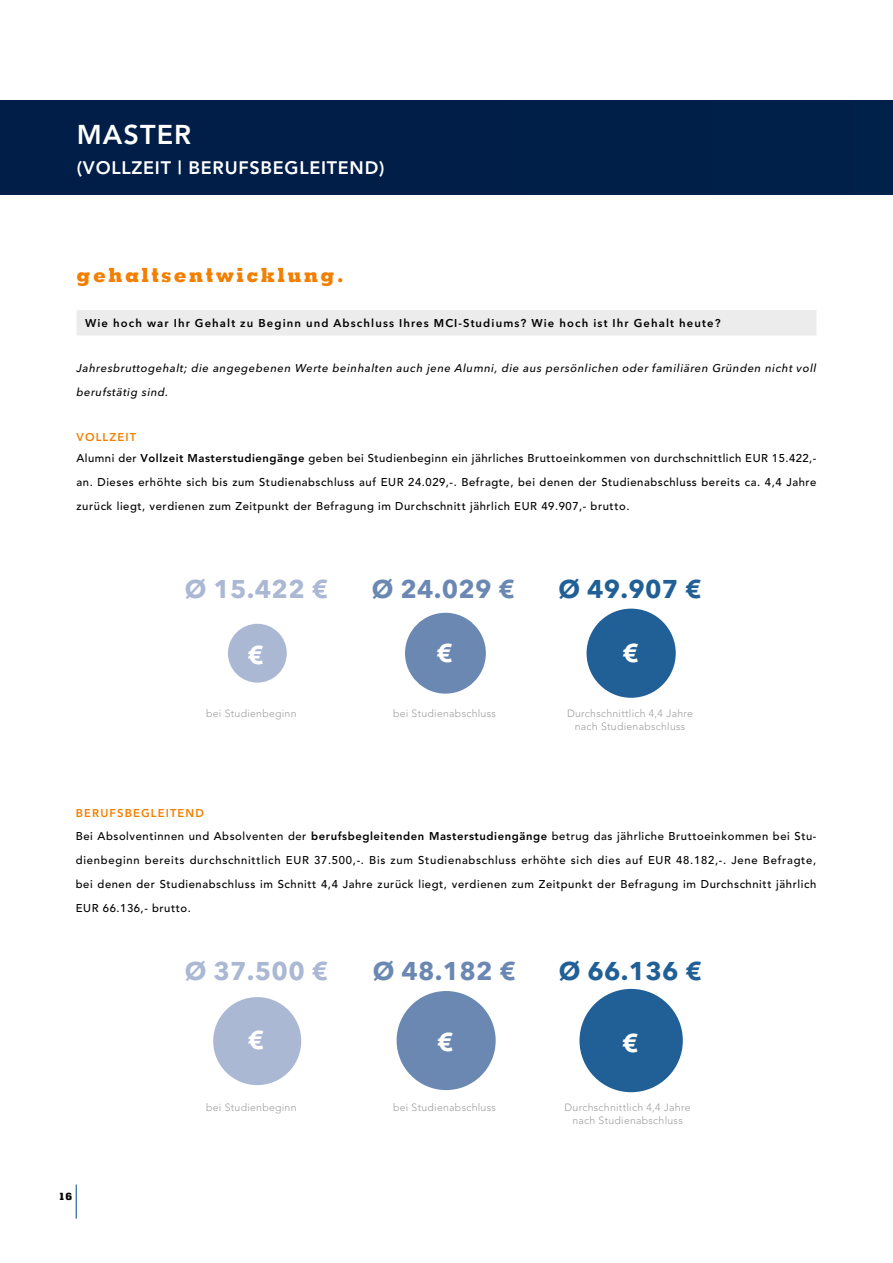
<style>
.page{position:relative;width:893px;height:1263px;background:#fff}
.page>*{position:absolute;margin:0;border:0;box-sizing:border-box;transform-origin:0 0}
.t1{font:800 27px "Avenir";letter-spacing:.04em;color:#fff}
.t2{font:700 25.5px "Avenir Next LT Pro";letter-spacing:.01em;color:#aab8d4}
.t3{font:700 25.5px "Avenir Next LT Pro";letter-spacing:.01em;color:#6b88b3}
.t4{font:700 25.5px "Avenir Next LT Pro";letter-spacing:.01em;color:#216096}
.t5{font:700 25.5px "Avenir Next LT Pro";color:#fff}
.t6{font:800 19.5px "Memphis";letter-spacing:.125em;color:#f27f00}
.t7{font:800 18px "Avenir";letter-spacing:.04em;color:#fff}
.t8{font:500 11.25px/24px "Avenir";letter-spacing:.05em;color:#000;text-align:justify}
.t9{font:italic 500 11.25px/24px "Avenir Next LT Pro";letter-spacing:.05em;color:#000}
.t10{font:600 11.25px "Avenir Next LT Pro";letter-spacing:.1em;color:#000}
.t11{font:600 11.25px "Avenir Next LT Pro";letter-spacing:.1em;color:#f27f00}
.t12{font:300 10.5px/13.5px "Avenir";letter-spacing:.025em;color:#9d9e9e;text-align:center}
.t13{font:800 10.2px "Memphis";color:#000}
.s1{font-weight:800}
</style>
<div class="page">
<hr style="left:76px;top:1184px;width:1px;height:35px;background:#004782">
<div style="left:579px;top:989px;width:104px;height:103px;background:#216096;border-radius:52px"></div>
<div style="left:397px;top:991px;width:99px;height:99px;background:#6b88b3;border-radius:50px"></div>
<div style="left:213px;top:997px;width:88px;height:88px;background:#aab8d4;border-radius:44px"></div>
<div style="left:405px;top:613px;width:81px;height:81px;background:#6b88b3;border-radius:40px"></div>
<div style="left:587px;top:609px;width:89px;height:89px;background:#216096;border-radius:45px"></div>
<div style="left:228px;top:624px;width:59px;height:59px;background:#aab8d4;border-radius:29px"></div>
<div style="left:77px;top:310px;width:739px;height:26px;background:#ececec"></div>
<div style="left:0;top:101px;width:893px;height:93px;background:#001e47"></div>
<h1 class="t1" style="left:77px;top:118px;width:116px">MASTER</h1>
<h3 class="t7" style="left:77px;top:158px;width:309px">(VOLLZEIT | BERUFSBEGLEITEND)</h3>
<h3 class="t6" style="left:77px;top:262px;width:269px">gehaltsentwicklung.</h3>
<p class="t10" style="left:85px;top:316px;width:637px">Wie hoch war Ihr Gehalt zu Beginn und Abschluss Ihres MCI-Studiums? Wie hoch ist Ihr Gehalt heute?</p>
<p class="t9" style="left:77px;top:356px;width:741px">Jahresbruttogehalt; die angegebenen Werte beinhalten auch jene Alumni, die aus persönlichen oder familiären Gründen nicht voll berufstätig sind.</p>
<p class="t11" style="left:77px;top:430px;width:61px">VOLLZEIT</p>
<p class="t8" style="left:77px;top:446px;width:741px">Alumni der <span class="s1">Vollzeit Masterstudiengänge</span> geben bei Studienbeginn ein jährliches Bruttoeinkommen von durchschnittlich EUR 15.422,- an. Dieses erhöhte sich bis zum Studienabschluss auf EUR 24.029,-. Befragte, bei denen der Studienabschluss bereits ca. 4,4 Jahre zurück liegt, verdienen zum Zeitpunkt der Befragung im Durchschnitt jährlich EUR 49.907,- brutto.</p>
<h2 class="t2" style="left:185px;top:574px;width:145px">Ø 15.422 €</h2>
<h2 class="t3" style="left:372px;top:574px;width:145px">Ø 24.029 €</h2>
<h2 class="t4" style="left:558px;top:574px;width:145px">Ø 49.907 €</h2>
<h2 class="t5" style="left:247px;top:639px;width:18px">€</h2>
<h2 class="t5" style="left:436px;top:637px;width:18px">€</h2>
<h2 class="t5" style="left:623px;top:638px;width:18px">€</h2>
<p class="t12" style="left:206px;top:706px;width:92px">bei Studienbeginn</p>
<p class="t12" style="left:393px;top:706px;width:104px">bei Studienabschluss</p>
<p class="t12" style="left:567px;top:706px;width:127px">Durchschnittlich 4,4 Jahre nach Studienabschluss</p>
<p class="t11" style="left:76px;top:806px;width:130px">BERUFSBEGLEITEND</p>
<p class="t8" style="left:76px;top:824px;width:742px">Bei Absolventinnen und Absolventen der <span class="s1">berufsbegleitenden Masterstudiengänge</span> betrug das jährliche Bruttoeinkommen bei Stu&shy;dienbeginn bereits durchschnittlich EUR 37.500,-. Bis zum Studienabschluss erhöhte sich dies auf EUR 48.182,-. Jene Befragte, bei denen der Studienabschluss im Schnitt 4,4 Jahre zurück liegt, verdienen zum Zeitpunkt der Befragung im Durchschnitt jährlich EUR 66.136,- brutto.</p>
<h2 class="t2" style="left:185px;top:955px;width:145px">Ø 37.500 €</h2>
<h2 class="t3" style="left:373px;top:955px;width:145px">Ø 48.182 €</h2>
<h2 class="t4" style="left:559px;top:955px;width:145px">Ø 66.136 €</h2>
<h2 class="t5" style="left:248px;top:1025px;width:18px">€</h2>
<h2 class="t5" style="left:437px;top:1026px;width:18px">€</h2>
<h2 class="t5" style="left:622px;top:1027px;width:18px">€</h2>
<p class="t13" style="left:59px;top:1190px;width:15px">16</p>
<p class="t12" style="left:206px;top:1100px;width:92px">bei Studienbeginn</p>
<p class="t12" style="left:393px;top:1100px;width:104px">bei Studienabschluss</p>
<p class="t12" style="left:565px;top:1100px;width:127px">Durchschnittlich 4,4 Jahre nach Studienabschluss</p>
</div>
